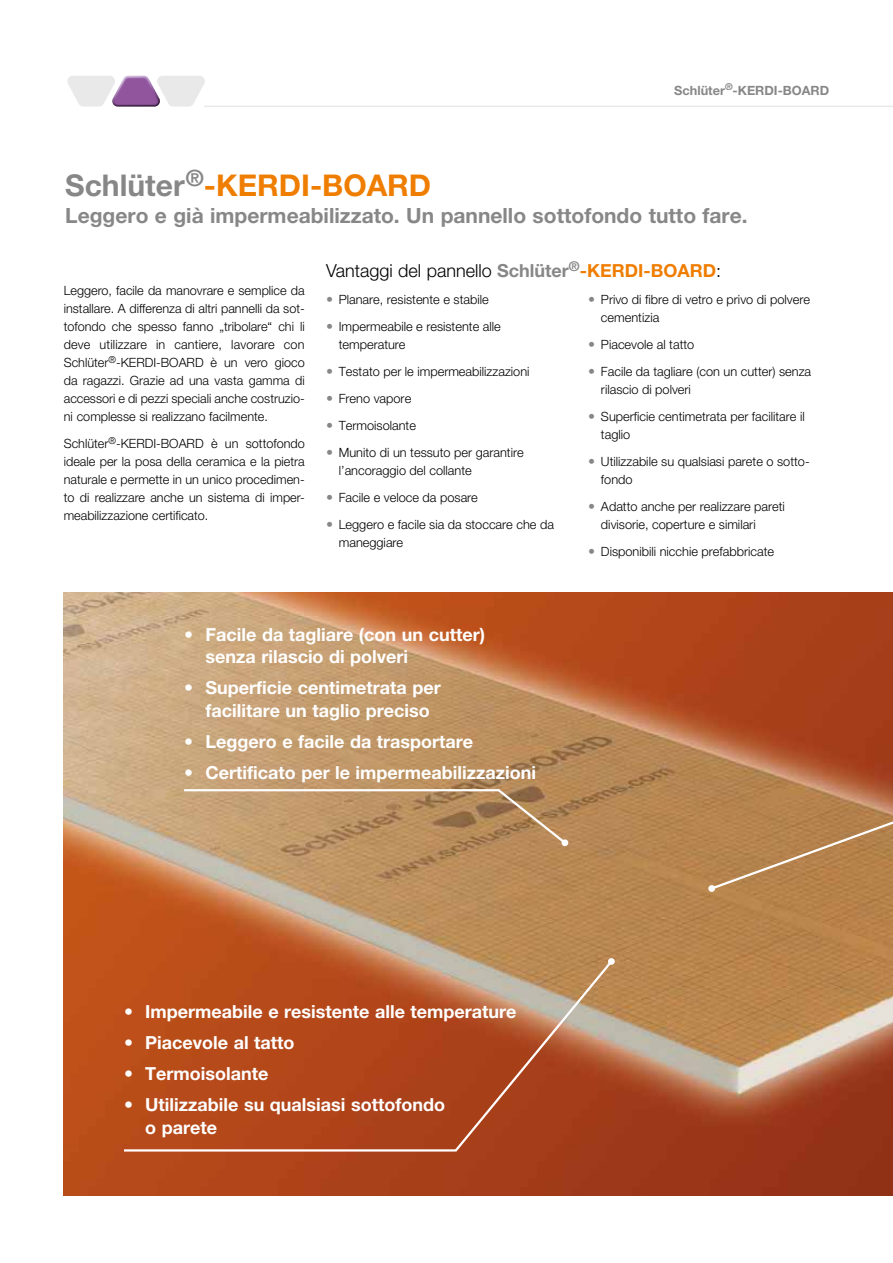
<style>
.page{position:relative;width:893px;height:1263px;background:#fff}
.page>*{position:absolute;margin:0;border:0;box-sizing:border-box;transform-origin:0 0}
.t1{font:700 30px "Helvetica Neue LT Pro";color:#ef7d00}
.t2{font:700 21px "Helvetica Neue LT Pro";color:#878787}
.t3{font:700 18px/22.5px "Helvetica Neue LT Pro";color:#fff}
.t4{font:300 18px "Helvetica Neue LT Pro";color:#000}
.t5{font:300 12.75px/27px "Helvetica Neue LTW1 G";color:#000}
.t6{font:300 12.75px/18px "Helvetica Neue LT Pro";color:#000;text-align:justify}
.t7{font:700 12.75px "Helvetica Neue LT Pro";color:#878787}
.s1{color:#878787}
.s2{font-weight:700;color:#878787}
.s3{font-weight:700;color:#ef7d00}
</style>
<div class="page">
<img style="left:64px;top:592px;width:829px;height:604px">
<svg style="left:122px;top:958px;width:493px;height:195px;background:#b3542a"></svg>
<div style="left:608px;top:958px;width:7px;height:7px;background:#fff;border-radius:50%"></div>
<svg style="left:182px;top:788px;width:386px;height:58px;background:#bb9469"></svg>
<div style="left:561px;top:839px;width:7px;height:7px;background:#fff;border-radius:50%"></div>
<svg style="left:709px;top:797px;width:184px;height:94px;background:#b68551"></svg>
<div style="left:708px;top:885px;width:7px;height:7px;background:#fff;border-radius:50%"></div>
<hr style="left:204px;top:106px;width:689px;height:1px;background:#e9e9e9">
<svg style="left:67px;top:76px;width:138px;height:31px"></svg>
<p class="t7" style="left:674px;top:82px;width:156px">Schlüter<sup>®</sup>-KERDI-BOARD</p>
<h1 class="t1" style="left:65px;top:167px;width:367px"><span class="s1">Schlüter</span><sup>®</sup>-KERDI-BOARD</h1>
<h2 class="t2" style="left:65px;top:203px;width:684px">Leggero e già impermeabilizzato. Un pannello sottofondo tutto fare.</h2>
<h3 class="t4" style="left:326px;top:260px;width:397px">Vantaggi del pannello <span class="s2">Schlüter</span><sup>®</sup><span class="s3">-KERDI-BOARD</span>:</h3>
<p class="t6" style="left:64px;top:281px;width:242px">Leggero, facile da manovrare e semplice da installare. A differenza di altri pannelli da sot&shy;tofondo che spesso fanno „tribolare“ chi li deve utilizzare in cantiere, lavorare con Schlüter<sup>®</sup>-KERDI-BOARD è un vero gioco da ragazzi. Grazie ad una vasta gamma di accessori e di pezzi speciali anche costruzio&shy;ni complesse si realizzano facilmente.</p>
<p class="t6" style="left:64px;top:434px;width:242px">Schlüter<sup>®</sup>-KERDI-BOARD è un sottofondo ideale per la posa della ceramica e la pietra naturale e permette in un unico procedimen&shy;to di realizzare anche un sistema di imper&shy;meabilizzazione certificato.</p>
<p class="t5" style="left:339px;top:286px;width:164px">Planare, resistente e stabile<br>Impermeabile e resistente alle</p>
<p class="t5" style="left:339px;top:331px;width:192px">temperature<br>Testato per le impermeabilizzazioni<br>Freno vapore<br>Termoisolante<br>Munito di un tessuto per garantire</p>
<p class="t5" style="left:339px;top:457px;width:217px">l’ancoraggio del collante<br>Facile e veloce da posare<br>Leggero e facile sia da stoccare che da</p>
<p class="t5" style="left:339px;top:529px;width:66px">maneggiare</p>
<p class="t5" style="left:601px;top:291px;width:211px;line-height:18px">Privo di fibre di vetro e privo di polvere cementizia</p>
<p class="t5" style="left:601px;top:331px;width:212px">Piacevole al tatto<br>Facile da tagliare (con un cutter) senza</p>
<p class="t5" style="left:601px;top:376px;width:205px">rilascio di polveri<br>Superficie centimetrata per facilitare il</p>
<p class="t5" style="left:601px;top:421px;width:210px">taglio<br>Utilizzabile su qualsiasi parete o sotto-</p>
<p class="t5" style="left:601px;top:466px;width:186px">fondo<br>Adatto anche per realizzare pareti</p>
<p class="t5" style="left:601px;top:511px;width:175px">divisorie, coperture e similari<br>Disponibili nicchie prefabbricate</p>
<h3 class="t3" style="left:206px;top:623px;width:281px;text-indent:-21px">• Facile da tagliare (con un cutter) senza rilascio di polveri</h3>
<h3 class="t3" style="left:184px;top:676px;width:258px;text-align:center">• Superficie centimetrata per facilitare un taglio preciso</h3>
<h3 class="t3" style="left:184px;top:730px;width:290px">• Leggero e facile da trasportare</h3>
<h3 class="t3" style="left:184px;top:761px;width:353px">• Certificato per le impermeabilizzazioni</h3>
<h3 class="t3" style="left:124px;top:1000px;width:394px">• Impermeabile e resistente alle temperature</h3>
<h3 class="t3" style="left:124px;top:1031px;width:172px">• Piacevole al tatto</h3>
<h3 class="t3" style="left:124px;top:1062px;width:146px">• Termoisolante</h3>
<h3 class="t3" style="left:145px;top:1093px;width:301px;text-indent:-21px">• Utilizzabile su qualsiasi sottofondo o parete</h3>
</div>
